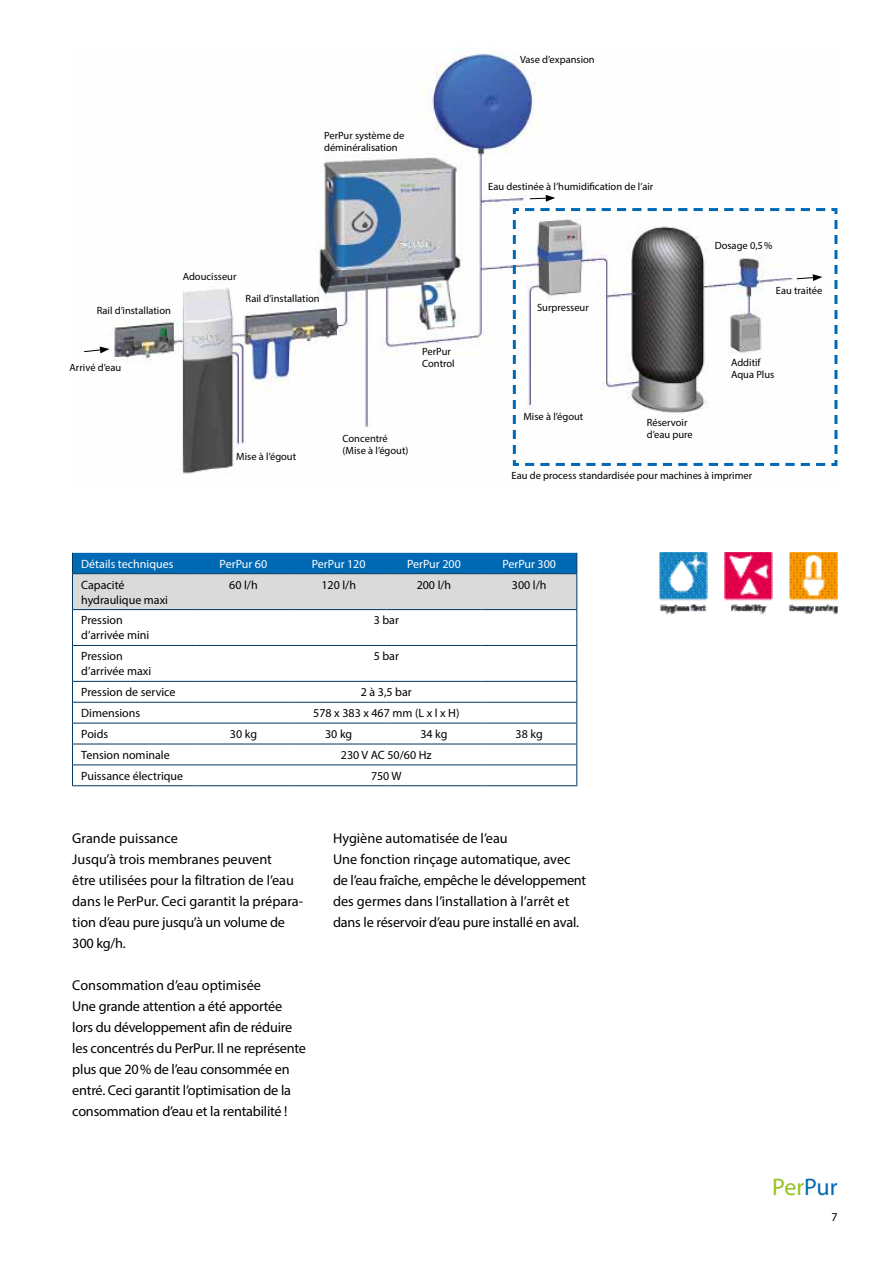
<style>
.page{position:relative;width:893px;height:1263px;background:#fff}
.page>*{position:absolute;margin:0;border:0;box-sizing:border-box;transform-origin:0 0}
.t1{font:24px "Myriad Pro";color:#95c11f}
.t2{font:14.25px/21px "Myriad Pro";letter-spacing:-.015em;color:#000}
.t3{font:12px/15px "Myriad Pro";color:#000}
.t4{font:12px "Myriad Pro";color:#fff}
.t5{font:10.5px/12px "Myriad Pro";color:#000}
.s1{color:#0069b4}
</style>
<div class="page">
<img style="left:99px;top:48px;width:447px;height:426px">
<svg style="left:511px;top:207px;width:327px;height:260px"></svg>
<hr style="left:577px;top:610px;width:1px;height:35px;background:#003761">
<hr style="left:577px;top:646px;width:1px;height:35px;background:#003761">
<svg style="left:72px;top:553px;width:506px;height:57px;background:#89b0cb"></svg>
<hr style="left:72px;top:573px;width:124px;height:1px;background:#003761">
<hr style="left:72px;top:574px;width:1px;height:35px;background:#003761">
<hr style="left:196px;top:573px;width:95px;height:1px;background:#003761">
<hr style="left:291px;top:573px;width:95px;height:1px;background:#003761">
<hr style="left:386px;top:573px;width:96px;height:1px;background:#003761">
<hr style="left:482px;top:573px;width:95px;height:1px;background:#003761">
<hr style="left:577px;top:574px;width:1px;height:35px;background:#003761">
<hr style="left:72px;top:609px;width:124px;height:1px;background:#003761">
<hr style="left:72px;top:610px;width:1px;height:35px;background:#003761">
<hr style="left:196px;top:609px;width:95px;height:1px;background:#003761">
<hr style="left:291px;top:609px;width:95px;height:1px;background:#003761">
<hr style="left:386px;top:609px;width:96px;height:1px;background:#003761">
<hr style="left:482px;top:609px;width:95px;height:1px;background:#003761">
<hr style="left:72px;top:645px;width:124px;height:1px;background:#003761">
<hr style="left:72px;top:646px;width:1px;height:35px;background:#003761">
<hr style="left:196px;top:645px;width:95px;height:1px;background:#003761">
<hr style="left:291px;top:645px;width:95px;height:1px;background:#003761">
<hr style="left:386px;top:645px;width:96px;height:1px;background:#003761">
<hr style="left:482px;top:645px;width:95px;height:1px;background:#003761">
<hr style="left:72px;top:681px;width:124px;height:1px;background:#003761">
<hr style="left:196px;top:681px;width:95px;height:1px;background:#003761">
<hr style="left:291px;top:681px;width:95px;height:1px;background:#003761">
<hr style="left:386px;top:681px;width:96px;height:1px;background:#003761">
<hr style="left:482px;top:681px;width:95px;height:1px;background:#003761">
<hr style="left:72px;top:702px;width:124px;height:1px;background:#003761">
<hr style="left:196px;top:702px;width:95px;height:1px;background:#003761">
<hr style="left:291px;top:702px;width:95px;height:1px;background:#003761">
<hr style="left:386px;top:702px;width:96px;height:1px;background:#003761">
<hr style="left:482px;top:702px;width:95px;height:1px;background:#003761">
<hr style="left:72px;top:723px;width:124px;height:1px;background:#003761">
<hr style="left:196px;top:723px;width:95px;height:1px;background:#003761">
<hr style="left:291px;top:723px;width:95px;height:1px;background:#003761">
<hr style="left:386px;top:723px;width:96px;height:1px;background:#003761">
<hr style="left:482px;top:723px;width:95px;height:1px;background:#003761">
<svg style="left:577px;top:682px;width:1px;height:103px"></svg>
<hr style="left:72px;top:744px;width:124px;height:1px;background:#003761">
<hr style="left:196px;top:744px;width:95px;height:1px;background:#003761">
<hr style="left:291px;top:744px;width:95px;height:1px;background:#003761">
<hr style="left:386px;top:744px;width:96px;height:1px;background:#003761">
<hr style="left:482px;top:744px;width:95px;height:1px;background:#003761">
<hr style="left:72px;top:765px;width:124px;height:1px;background:#003761">
<svg style="left:72px;top:682px;width:1px;height:103px"></svg>
<hr style="left:196px;top:765px;width:95px;height:1px;background:#003761">
<hr style="left:291px;top:765px;width:95px;height:1px;background:#003761">
<hr style="left:386px;top:765px;width:96px;height:1px;background:#003761">
<hr style="left:482px;top:765px;width:95px;height:1px;background:#003761">
<hr style="left:72px;top:785px;width:124px;height:1px;background:#003761">
<hr style="left:196px;top:785px;width:95px;height:1px;background:#003761">
<hr style="left:291px;top:785px;width:95px;height:1px;background:#003761">
<hr style="left:386px;top:785px;width:96px;height:1px;background:#003761">
<hr style="left:482px;top:785px;width:95px;height:1px;background:#003761">
<img style="left:724px;top:553px;width:48px;height:61px">
<img style="left:659px;top:553px;width:48px;height:61px">
<img style="left:790px;top:553px;width:48px;height:61px">
<svg style="left:84px;top:347px;width:25px;height:6px"></svg>
<svg style="left:529px;top:195px;width:26px;height:7px"></svg>
<svg style="left:796px;top:274px;width:26px;height:7px"></svg>
<p class="t5" style="left:324px;top:129px;width:82px">PerPur système de déminéralisation</p>
<p class="t5" style="left:97px;top:305px;width:76px">Rail d’installation</p>
<p class="t5" style="left:183px;top:270px;width:55px">Adoucisseur</p>
<p class="t5" style="left:246px;top:293px;width:76px">Rail d’installation</p>
<p class="t5" style="left:70px;top:361px;width:53px">Arrivé d’eau</p>
<p class="t5" style="left:422px;top:345px;width:34px">PerPur<br>Control</p>
<p class="t5" style="left:236px;top:450px;width:62px">Mise à l’égout</p>
<p class="t5" style="left:343px;top:432px;width:67px">Concentré (Mise à l’égout)</p>
<p class="t5" style="left:520px;top:54px;width:76px">Vase d’expansion</p>
<p class="t5" style="left:488px;top:180px;width:167px">Eau destinée à l’humidification de l’air</p>
<p class="t5" style="left:537px;top:301px;width:53px">Surpresseur</p>
<p class="t5" style="left:523px;top:411px;width:62px">Mise à l’égout</p>
<p class="t5" style="left:647px;top:416px;width:48px">Réservoir d’eau pure</p>
<p class="t5" style="left:715px;top:240px;width:59px">Dosage 0,5%</p>
<p class="t5" style="left:776px;top:284px;width:48px">Eau traitée</p>
<p class="t5" style="left:731px;top:356px;width:45px">Additif<br>Aqua Plus</p>
<p class="t5" style="left:512px;top:469px;width:242px">Eau de process standardisée pour machines à imprimer</p>
<p class="t4" style="left:81px;top:556px;width:94px">Détails techniques</p>
<p class="t4" style="left:220px;top:556px;width:49px">PerPur 60</p>
<p class="t4" style="left:312px;top:556px;width:55px">PerPur 120</p>
<p class="t4" style="left:407px;top:556px;width:55px">PerPur 200</p>
<p class="t4" style="left:502px;top:556px;width:55px">PerPur 300</p>
<p class="t3" style="left:81px;top:577px;width:88px">Capacité hydraulique maxi</p>
<p class="t3" style="left:229px;top:577px;width:30px">60 l/h</p>
<p class="t3" style="left:321px;top:577px;width:36px">120 l/h</p>
<p class="t3" style="left:417px;top:577px;width:36px">200 l/h</p>
<p class="t3" style="left:512px;top:577px;width:36px">300 l/h</p>
<p class="t3" style="left:81px;top:613px;width:70px">Pression d’arrivée mini</p>
<p class="t3" style="left:374px;top:613px;width:27px">3 bar</p>
<p class="t3" style="left:81px;top:649px;width:72px">Pression d’arrivée maxi</p>
<p class="t3" style="left:374px;top:649px;width:27px">5 bar</p>
<p class="t3" style="left:81px;top:684px;width:96px">Pression de service</p>
<p class="t3" style="left:361px;top:684px;width:52px">2 à 3,5 bar</p>
<p class="t3" style="left:81px;top:705px;width:61px">Dimensions</p>
<p class="t3" style="left:313px;top:705px;width:148px">578 x 383 x 467 mm (L x l x H)</p>
<p class="t3" style="left:81px;top:726px;width:28px">Poids</p>
<p class="t3" style="left:230px;top:726px;width:29px">30 kg</p>
<p class="t3" style="left:325px;top:726px;width:29px">30 kg</p>
<p class="t3" style="left:420px;top:726px;width:29px">34 kg</p>
<p class="t3" style="left:516px;top:726px;width:29px">38 kg</p>
<p class="t3" style="left:81px;top:747px;width:90px">Tension nominale</p>
<p class="t3" style="left:341px;top:747px;width:92px">230 V AC 50/60 Hz</p>
<p class="t3" style="left:81px;top:768px;width:103px">Puissance électrique</p>
<p class="t3" style="left:371px;top:768px;width:32px">750 W</p>
<p class="t2" style="left:72px;top:827px;width:232px">Grande puissance<br>Jusqu’à trois membranes peuvent<br>être utilisées pour la filtration de l’eau dans le PerPur. Ceci garantit la prépara&shy;tion d’eau pure jusqu’à un volume de<br>300 kg/h.</p>
<p class="t2" style="left:72px;top:974px;width:235px">Consommation d’eau optimisée<br>Une grande attention a été apportée lors du développement afin de réduire les concentrés du PerPur. Il ne représente plus que 20% de l’eau consommée en entré. Ceci garantit l’optimisation de la consommation d’eau et la rentabilité !</p>
<p class="t2" style="left:333px;top:827px;width:255px">Hygiène automatisée de l’eau<br>Une fonction rinçage automatique, avec de l’eau fraîche, empêche le développement des germes dans l’installation à l’arrêt et dans le réservoir d’eau pure installé en aval.</p>
<h1 class="t1" style="left:772px;top:1172px;width:67px">Per<span class="s1">Pur</span></h1>
<p class="t3" style="left:831px;top:1209px;width:8px">7</p>
</div>
